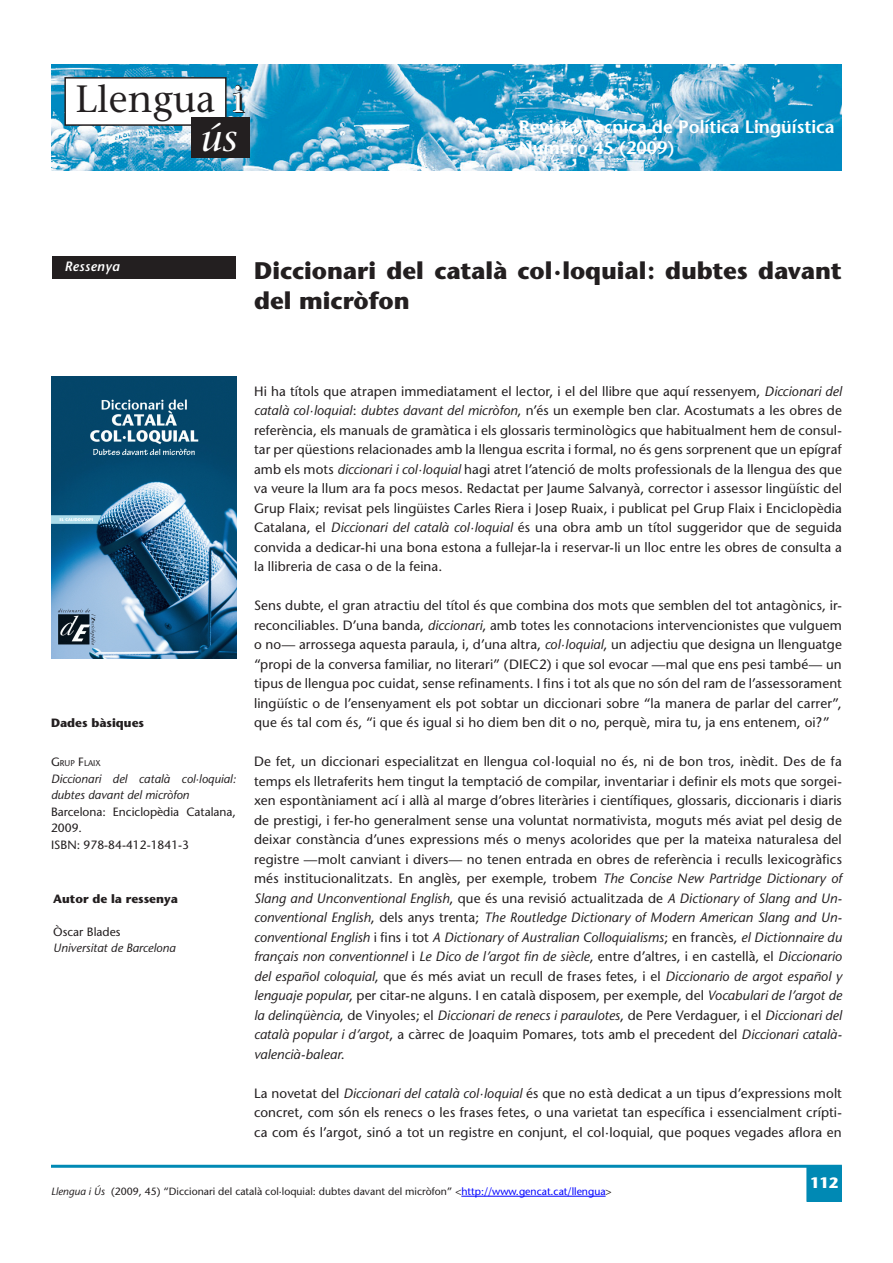
<style>
.page{position:relative;width:893px;height:1263px;background:#fff}
.page>*{position:absolute;margin:0;border:0;box-sizing:border-box;transform-origin:0 0}
.t1{font:37.95px "Stone Serif";color:#231f20}
.t2{font:italic 37.95px "Stone Serif";color:#fff}
.Titol_inici{font:700 24px/30px "Stone Sans";letter-spacing:-.005em;color:#231f20}
.t3{font:600 18px "Stone Sans";color:#fff}
.t4{font:700 15px "Stone Sans";color:#fff}
.Pàrraf_sense_entrade{font:13.5px/19.5px "Stone Sans";letter-spacing:.005em;color:#231f20;text-align:justify}
.t5{font:italic 600 13.5px "Stone Sans";letter-spacing:.025em;color:#fff}
.Autors_CARREC{font:italic 12px/16.5px "Stone Sans";color:#231f20}
.Autors_NOM{font:12px/16.5px "Stone Sans";color:#231f20}
.Autors_titol{font:700 12px "Stone Sans";color:#231f20}
.t6{font:10.5px "Stone Sans";color:#231f20}
.Autors_titol-2{font:8.4px "Stone Sans";color:#231f20}
.s1{color:#fff}
.s2{font-size:12px}
.s3{font-style:italic}
.s4{color:#00f}
</style>
<div class="page">
<img style="left:51px;top:64px;width:791px;height:107px">
<hr style="left:461px;top:1196px;width:145px;height:1px;background:#00f">
<div style="left:52px;top:256px;width:183px;height:22px;background:#231f20"></div>
<div style="left:807px;top:1167px;width:34px;height:34px;background:#0089b4"></div>
<div style="left:806px;top:1166px;width:36px;height:36px;border:2px solid #0089b4"></div>
<hr style="left:51px;top:1165px;width:791px;height:3px;background:#0089b4">
<div style="left:65px;top:78px;width:161px;height:47px;background:#fff"></div>
<div style="left:64px;top:77px;width:163px;height:49px;border:2px solid #231f20"></div>
<svg style="left:233px;top:85px;width:11px;height:27px"></svg>
<div style="left:191px;top:118px;width:58px;height:40px;background:#231f20"></div>
<img style="left:51px;top:376px;width:185px;height:282px">
<p class="t1" style="left:75px;top:76px;width:170px">Llengua <span class="s1">i</span></p>
<p class="t2" style="left:201px;top:116px;width:38px">ús</p>
<p class="t3" style="left:519px;top:116px;width:317px">Revista Tècnica de Política Lingüística</p>
<p class="t3" style="left:519px;top:137px;width:158px">Número 45 (2009)</p>
<p class="t5" style="left:65px;top:258px;width:57px">Ressenya</p>
<p class="Titol_inici" style="left:254px;top:255px;width:589px">Diccionari del català col·loquial: dubtes davant del micròfon</p>
<p class="Autors_titol" style="left:51px;top:716px;width:95px">Dades bàsiques</p>
<p class="Autors_titol-2" style="left:51px;top:758px;width:51px"><span class="s2">G</span>RUP <span class="s2">F</span>LAIX</p>
<p class="Autors_CARREC" style="left:51px;top:770px;width:186px">Diccionari del català col·loquial: dubtes davant del micròfon</p>
<p class="Autors_NOM" style="left:51px;top:803px;width:186px">Barcelona: Enciclopèdia Catalana,<br>2009.</p>
<p class="Autors_NOM" style="left:51px;top:836px;width:140px">ISBN: 978-84-412-1841-3</p>
<p class="Autors_titol" style="left:53px;top:891px;width:126px">Autor de la ressenya</p>
<p class="Autors_NOM" style="left:53px;top:923px;width:69px">Òscar Blades</p>
<p class="Autors_CARREC" style="left:53px;top:940px;width:124px">Universitat de Barcelona</p>
<p class="Pàrraf_sense_entrade" style="left:254px;top:381px;width:589px">Hi ha títols que atrapen immediatament el lector, i el del llibre que aquí ressenyem, <span class="s3">Diccionari del català col·loquial</span>: <span class="s3">dubtes davant del micròfon</span>, n’és un exemple ben clar. Acostumats a les obres de referència, els manuals de gramàtica i els glossaris terminològics que habitualment hem de consul&shy;tar per qüestions relacionades amb la llengua escrita i formal, no és gens sorprenent que un epígraf amb els mots <span class="s3">diccionari i col·loquial</span> hagi atret l’atenció de molts professionals de la llengua des que va veure la llum ara fa pocs mesos. Redactat per Jaume Salvanyà, corrector i assessor lingüístic del Grup Flaix; revisat pels lingüistes Carles Riera i Josep Ruaix, i publicat pel Grup Flaix i Enciclopèdia Catalana, el <span class="s3">Diccionari del català col·loquial</span> és una obra amb un títol suggeridor que de seguida convida a dedicar-hi una bona estona a fullejar-la i reservar-li un lloc entre les obres de consulta a la llibreria de casa o de la feina.</p>
<p class="Pàrraf_sense_entrade" style="left:254px;top:596px;width:589px">Sens dubte, el gran atractiu del títol és que combina dos mots que semblen del tot antagònics, ir&shy;reconciliables. D’una banda, <span class="s3">diccionari</span>, amb totes les connotacions intervencionistes que vulguem o no— arrossega aquesta paraula, i, d’una altra, <span class="s3">col·loquial</span>, un adjectiu que designa un llenguatge “propi de la conversa familiar, no literari” (DIEC2) i que sol evocar —mal que ens pesi també— un tipus de llengua poc cuidat, sense refinaments. I fins i tot als que no són del ram de l’assessorament lingüístic o de l’ensenyament els pot sobtar un diccionari sobre “la manera de parlar del carrer”, que és tal com és, “i que és igual si ho diem ben dit o no, perquè, mira tu, ja ens entenem, oi?”</p>
<p class="Pàrraf_sense_entrade" style="left:254px;top:752px;width:589px">De fet, un diccionari especialitzat en llengua col·loquial no és, ni de bon tros, inèdit. Des de fa temps els lletraferits hem tingut la temptació de compilar, inventariar i definir els mots que sorgei&shy;xen espontàniament ací i allà al marge d’obres literàries i científiques, glossaris, diccionaris i diaris de prestigi, i fer-ho generalment sense una voluntat normativista, moguts més aviat pel desig de deixar constància d’unes expressions més o menys acolorides que per la mateixa naturalesa del registre —molt canviant i divers— no tenen entrada en obres de referència i reculls lexicogràfics més institucionalitzats. En anglès, per exemple, trobem <span class="s3">The Concise New Partridge Dictionary of Slang and Unconventional English</span>, que és una revisió actualitzada de <span class="s3">A Dictionary of Slang and Un&shy;conventional English</span>, dels anys trenta; <span class="s3">The Routledge Dictionary of Modern American Slang and Un&shy;conventional English</span> i fins i tot <span class="s3">A Dictionary of Australian Colloquialisms</span>; en francès, <span class="s3">el Dictionnaire du français non conventionnel</span> i <span class="s3">Le Dico de l’argot fin de siècle</span>, entre d’altres, i en castellà, el <span class="s3">Diccionario del español coloquial</span>, que és més aviat un recull de frases fetes, i el <span class="s3">Diccionario de argot español y lenguaje popular</span>, per citar-ne alguns. I en català disposem, per exemple, del <span class="s3">Vocabulari de l’argot de la delinqüència</span>, de Vinyoles; el <span class="s3">Diccionari de renecs i paraulotes</span>, de Pere Verdaguer, i el <span class="s3">Diccionari del català popular i d’argot</span>, a càrrec de Joaquim Pomares, tots amb el precedent del <span class="s3">Diccionari català&shy;valencià-balear</span>.</p>
<p class="Pàrraf_sense_entrade" style="left:254px;top:1083px;width:589px">La novetat del <span class="s3">Diccionari del català col·loquial</span> és que no està dedicat a un tipus d’expressions molt concret, com són els renecs o les frases fetes, o una varietat tan específica i essencialment crípti&shy;ca com és l’argot, sinó a tot un registre en conjunt, el col·loquial, que poques vegades aflora en</p>
<p class="t6" style="left:51px;top:1185px;width:562px"><span class="s3">Llengua i Ús</span> (2009, 45) “Diccionari del català col·loquial: dubtes davant del micròfon” &lt;<span class="s4">http://www.gencat.cat/llengua</span>&gt;</p>
<p class="t4" style="left:810px;top:1174px;width:30px">112</p>
</div>
